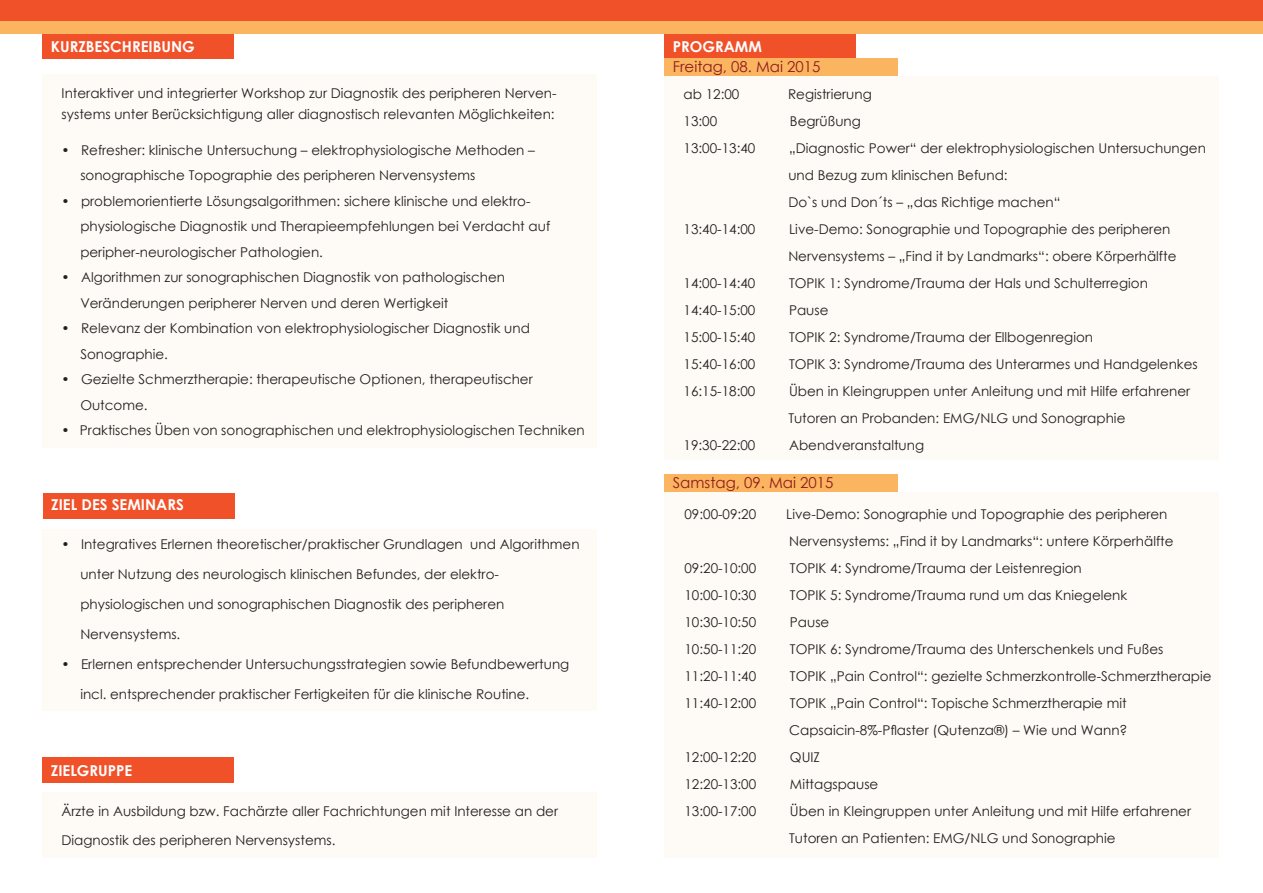
<style>
.page{position:relative;width:1263px;height:893px;background:#fff}
.page>*{position:absolute;margin:0;border:0;box-sizing:border-box;transform-origin:0 0}
.t1{font:700 15px "Century Gothic";color:#fff}
.t2{font:15px "Century Gothic";color:#8d1b1f}
.t3{font:13.5px/27px "Century Gothic";color:#231f20}
</style>
<div class="page">
<div style="left:43px;top:75px;width:554px;height:373px;background:#fefaf5"></div>
<div style="left:43px;top:33px;width:191px;height:26px;background:#f05129"></div>
<div style="left:664px;top:33px;width:192px;height:26px;background:#f05129"></div>
<div style="left:0;top:8px;width:1263px;height:25px;background:#fbb45f"></div>
<div style="left:0;top:0;width:1263px;height:20px;background:#f05129"></div>
<div style="left:664px;top:474px;width:234px;height:17px;background:#fbb45f"></div>
<div style="left:664px;top:493px;width:555px;height:365px;background:#fefaf5"></div>
<div style="left:43px;top:757px;width:191px;height:26px;background:#f05129"></div>
<div style="left:43px;top:792px;width:554px;height:66px;background:#fefaf5"></div>
<div style="left:43px;top:529px;width:554px;height:182px;background:#fefaf5"></div>
<div style="left:43px;top:493px;width:191px;height:25px;background:#f05129"></div>
<div style="left:664px;top:76px;width:555px;height:383px;background:#fefaf5"></div>
<div style="left:664px;top:59px;width:234px;height:17px;background:#fbb45f"></div>
<p class="t1" style="left:51px;top:35px;width:145px">KURZBESCHREIBUNG</p>
<p class="t1" style="left:673px;top:35px;width:91px">PROGRAMM</p>
<p class="t3" style="left:62px;top:82px;width:496px;line-height:21px">Interaktiver und integrierter Workshop zur Diagnostik des peripheren Nerven&shy;systems unter Berücksichtigung aller diagnostisch relevanten Möglichkeiten:</p>
<p class="t3" style="left:80px;top:137px;width:456px;line-height:25.5px;text-indent:-19px">• Refresher: klinische Untersuchung – elektrophysiologische Methoden – sonographische Topographie des peripheren Nervensystems</p>
<p class="t3" style="left:80px;top:188px;width:471px;line-height:25.5px;text-indent:-19px">• problemorientierte Lösungsalgorithmen: sichere klinische und elektro&shy;physiologische Diagnostik und Therapieempfehlungen bei Verdacht auf peripher-neurologischer Pathologien.</p>
<p class="t3" style="left:80px;top:265px;width:426px;line-height:25.5px;text-indent:-19px">• Algorithmen zur sonographischen Diagnostik von pathologischen<br>Veränderungen peripherer Nerven und deren Wertigkeit</p>
<p class="t3" style="left:80px;top:316px;width:451px;line-height:25.5px;text-indent:-19px">• Relevanz der Kombination von elektrophysiologischer Diagnostik und<br>Sonographie.</p>
<p class="t3" style="left:80px;top:367px;width:454px;line-height:25.5px;text-indent:-19px">• Gezielte Schmerztherapie: therapeutische Optionen, therapeutischer<br>Outcome.</p>
<p class="t3" style="left:62px;top:417px;width:525px">• Praktisches Üben von sonographischen und elektrophysiologischen Techniken</p>
<p class="t2" style="left:673px;top:56px;width:149px">Freitag, 08. Mai 2015</p>
<p class="t3" style="left:684px;top:81px;width:57px">ab 12:00</p>
<p class="t3" style="left:788px;top:81px;width:85px">Registrierung</p>
<p class="t3" style="left:684px;top:108px;width:35px">13:00</p>
<p class="t3" style="left:790px;top:108px;width:72px">Begrüßung</p>
<p class="t3" style="left:684px;top:135px;width:73px">13:00-13:40</p>
<p class="t3" style="left:788px;top:135px;width:419px">„Diagnostic Power“ der elektrophysiologischen Untersuchungen und Bezug zum klinischen Befund:<br>Do`s und Don´ts – „das Richtige machen“</p>
<p class="t3" style="left:684px;top:216px;width:73px">13:40-14:00</p>
<p class="t3" style="left:788px;top:216px;width:390px">Live-Demo: Sonographie und Topographie des peripheren<br>Nervensystems – „Find it by Landmarks“: obere Körperhälfte</p>
<p class="t3" style="left:684px;top:270px;width:73px">14:00-14:40</p>
<p class="t3" style="left:789px;top:270px;width:360px">TOPIK 1: Syndrome/Trauma der Hals und Schulterregion</p>
<p class="t3" style="left:684px;top:297px;width:73px">14:40-15:00</p>
<p class="t3" style="left:789px;top:297px;width:41px">Pause</p>
<p class="t3" style="left:684px;top:324px;width:73px">15:00-15:40</p>
<p class="t3" style="left:789px;top:324px;width:306px">TOPIK 2: Syndrome/Trauma der Ellbogenregion</p>
<p class="t3" style="left:684px;top:351px;width:73px">15:40-16:00</p>
<p class="t3" style="left:789px;top:351px;width:410px">TOPIK 3: Syndrome/Trauma des Unterarmes und Handgelenkes</p>
<p class="t3" style="left:684px;top:378px;width:73px">16:15-18:00</p>
<p class="t3" style="left:788px;top:378px;width:403px">Üben in Kleingruppen unter Anleitung und mit Hilfe erfahrener<br>Tutoren an Probanden: EMG/NLG und Sonographie</p>
<p class="t3" style="left:684px;top:432px;width:73px">19:30-22:00</p>
<p class="t3" style="left:789px;top:432px;width:137px">Abendveranstaltung</p>
<p class="t1" style="left:51px;top:493px;width:134px">ZIEL DES SEMINARS</p>
<p class="t3" style="left:62px;top:531px;width:519px">• Integratives Erlernen theoretischer/praktischer Grundlagen und Algorithmen</p>
<p class="t3" style="left:80px;top:561px;width:420px">unter Nutzung des neurologisch klinischen Befundes, der elektro-</p>
<p class="t3" style="left:80px;top:591px;width:425px">physiologischen und sonographischen Diagnostik des peripheren</p>
<p class="t3" style="left:80px;top:621px;width:102px">Nervensystems.</p>
<p class="t3" style="left:62px;top:651px;width:509px">• Erlernen entsprechender Untersuchungsstrategien sowie Befundbewertung</p>
<p class="t3" style="left:80px;top:681px;width:450px">incl. entsprechender praktischer Fertigkeiten für die klinische Routine.</p>
<p class="t1" style="left:51px;top:759px;width:83px">ZIELGRUPPE</p>
<p class="t3" style="left:61px;top:797px;width:498px;line-height:28.5px">Ärzte in Ausbildung bzw. Fachärzte aller Fachrichtungen mit Interesse an der<br>Diagnostik des peripheren Nervensystems.</p>
<p class="t2" style="left:673px;top:472px;width:162px">Samstag, 09. Mai 2015</p>
<p class="t3" style="left:684px;top:500px;width:73px">09:00-09:20</p>
<p class="t3" style="left:786px;top:500px;width:389px">Live-Demo: Sonographie und Topographie des peripheren<br>Nervensystems: „Find it by Landmarks“: untere Körperhälfte</p>
<p class="t3" style="left:684px;top:554px;width:73px">09:20-10:00</p>
<p class="t3" style="left:790px;top:554px;width:293px">TOPIK 4: Syndrome/Trauma der Leistenregion</p>
<p class="t3" style="left:684px;top:581px;width:73px">10:00-10:30</p>
<p class="t3" style="left:790px;top:581px;width:339px">TOPIK 5: Syndrome/Trauma rund um das Kniegelenk</p>
<p class="t3" style="left:684px;top:608px;width:73px">10:30-10:50</p>
<p class="t3" style="left:790px;top:608px;width:41px">Pause</p>
<p class="t3" style="left:684px;top:635px;width:73px">10:50-11:20</p>
<p class="t3" style="left:790px;top:635px;width:375px">TOPIK 6: Syndrome/Trauma des Unterschenkels und Fußes</p>
<p class="t3" style="left:684px;top:662px;width:73px">11:20-11:40</p>
<p class="t3" style="left:790px;top:662px;width:423px">TOPIK „Pain Control“: gezielte Schmerzkontrolle-Schmerztherapie</p>
<p class="t3" style="left:684px;top:689px;width:73px">11:40-12:00</p>
<p class="t3" style="left:789px;top:689px;width:340px">TOPIK „Pain Control“: Topische Schmerztherapie mit<br>Capsaicin-8%-Pflaster (Qutenza®) – Wie und Wann?</p>
<p class="t3" style="left:684px;top:743px;width:73px">12:00-12:20</p>
<p class="t3" style="left:790px;top:743px;width:32px">QUIZ</p>
<p class="t3" style="left:684px;top:770px;width:73px">12:20-13:00</p>
<p class="t3" style="left:790px;top:770px;width:90px">Mittagspause</p>
<p class="t3" style="left:684px;top:797px;width:73px">13:00-17:00</p>
<p class="t3" style="left:789px;top:797px;width:403px">Üben in Kleingruppen unter Anleitung und mit Hilfe erfahrener<br>Tutoren an Patienten: EMG/NLG und Sonographie</p>
</div>
